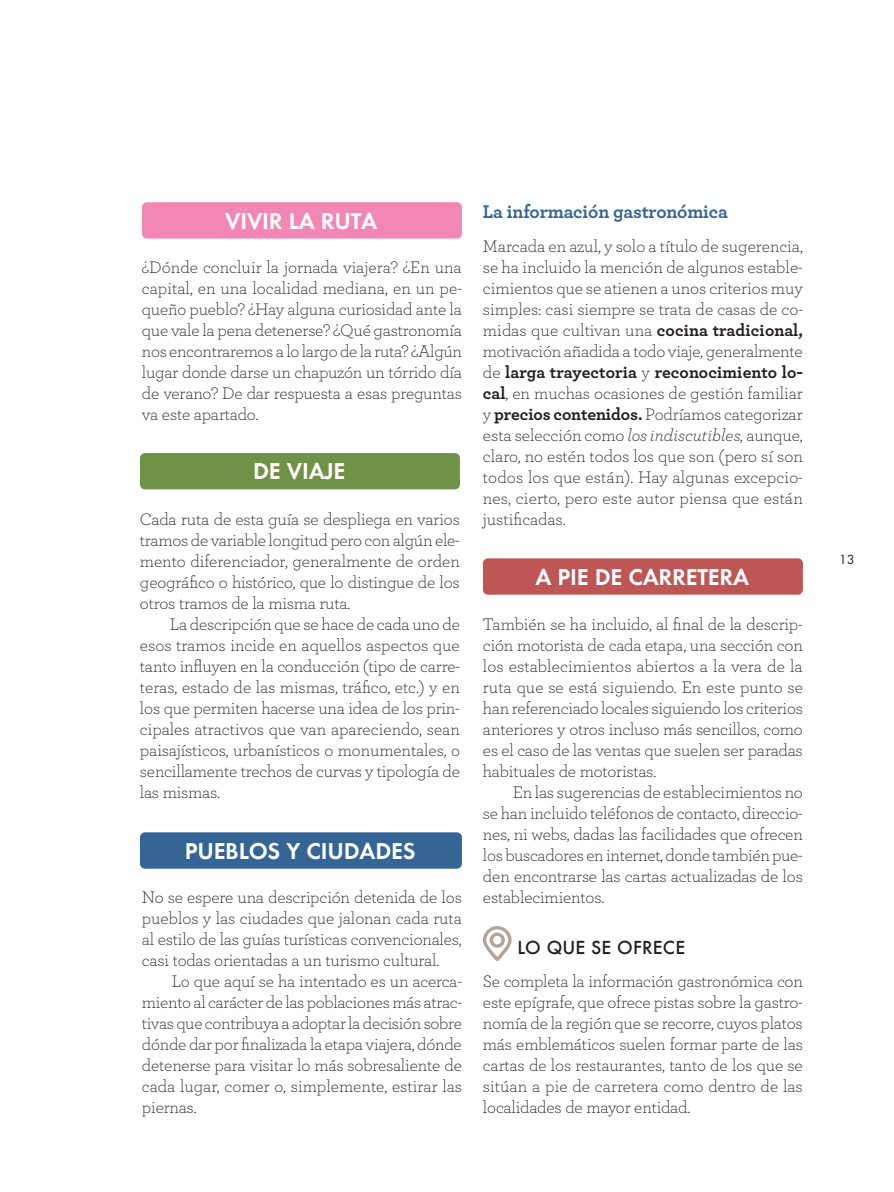
<style>
.page{position:relative;width:894px;height:1192px;background:#fff}
.page>*{position:absolute;margin:0;border:0;box-sizing:border-box;transform-origin:0 0}
.t1{font:21.18px "Futura ND Demibold";letter-spacing:-.01em;color:#fff}
.t2{font:700 19.25px "Archer";letter-spacing:-.01em;color:#346594}
.t3{font:300 17.5px/21px "Archer";letter-spacing:-.01em;color:#231f20;text-align:justify}
.t4{font:500 17.5px "Futura ND";letter-spacing:.01em;color:#231f20}
.t5{font:12.25px "Futura ND Book";color:#231f20}
.s1{font-weight:700}
.s2{font-style:italic}
</style>
<div class="page">
<div style="left:142px;top:202px;width:320px;height:37px;background:#f287b6;border-radius:5px"></div>
<div style="left:140px;top:453px;width:320px;height:36px;background:#709247;border-radius:5px"></div>
<div style="left:483px;top:558px;width:320px;height:37px;background:#bd5654;border-radius:5px"></div>
<div style="left:140px;top:832px;width:322px;height:36px;background:#346594;border-radius:5px"></div>
<svg style="left:483px;top:926px;width:29px;height:35px"></svg>
<p class="t1" style="left:225px;top:206px;width:153px">VIVIR LA RUTA</p>
<p class="t3" style="left:142px;top:256px;width:322px">¿Dónde concluir la jornada viajera? ¿En una capital, en una localidad mediana, en un pe&shy;queño pueblo? ¿Hay alguna curiosidad ante la que vale la pena detenerse? ¿Qué gastronomía nos encontraremos a lo largo de la ruta? ¿Algún lugar donde darse un chapuzón un tórrido día de verano? De dar respuesta a esas preguntas va este apartado.</p>
<p class="t1" style="left:253px;top:457px;width:94px">DE VIAJE</p>
<p class="t3" style="left:140px;top:508px;width:321px">Cada ruta de esta guía se despliega en varios tramos de variable longitud pero con algún ele&shy;mento diferenciador, generalmente de orden geográfico o histórico, que lo distingue de los otros tramos de la misma ruta.</p>
<p class="t3" style="left:140px;top:613px;width:322px;text-indent:30px">La descripción que se hace de cada uno de esos tramos incide en aquellos aspectos que tanto influyen en la conducción (tipo de carre&shy;teras, estado de las mismas, tráfico, etc.) y en los que permiten hacerse una idea de los prin&shy;cipales atractivos que van apareciendo, sean paisajísticos, urbanísticos o monumentales, o sencillamente trechos de curvas y tipología de las mismas.</p>
<p class="t1" style="left:185px;top:836px;width:232px">PUEBLOS Y CIUDADES</p>
<p class="t3" style="left:142px;top:886px;width:321px">No se espere una descripción detenida de los pueblos y las ciudades que jalonan cada ruta al estilo de las guías turísticas convencionales, casi todas orientadas a un turismo cultural.</p>
<p class="t3" style="left:142px;top:970px;width:322px;text-indent:30px">Lo que aquí se ha intentado es un acerca&shy;miento al carácter de las poblaciones más atrac&shy;tivas que contribuya a adoptar la decisión sobre dónde dar por finalizada la etapa viajera, dónde detenerse para visitar lo más sobresaliente de cada lugar, comer o, simplemente, estirar las piernas.</p>
<p class="t2" style="left:483px;top:196px;width:246px">La información gastronómica</p>
<p class="t3" style="left:483px;top:235px;width:322px">Marcada en azul, y solo a título de sugerencia, se ha incluido la mención de algunos estable&shy;cimientos que se atienen a unos criterios muy simples: casi siempre se trata de casas de co&shy;midas que cultivan una <span class="s1">cocina tradicional, </span>motivación añadida a todo viaje, generalmente de <span class="s1">larga trayectoria</span> y <span class="s1">reconocimiento lo&shy;cal</span>, en muchas ocasiones de gestión familiar y <span class="s1">precios contenidos.</span> Podríamos categorizar esta selección como <span class="s2">los indiscutibles,</span> aunque, claro, no estén todos los que son (pero sí son todos los que están). Hay algunas excepcio&shy;nes, cierto, pero este autor piensa que están justificadas.</p>
<p class="t1" style="left:535px;top:562px;width:215px">A PIE DE CARRETERA</p>
<p class="t3" style="left:483px;top:613px;width:321px">También se ha incluido, al final de la descrip&shy;ción motorista de cada etapa, una sección con los establecimientos abiertos a la vera de la ruta que se está siguiendo. En este punto se han referenciado locales siguiendo los criterios anteriores y otros incluso más sencillos, como es el caso de las ventas que suelen ser paradas habituales de motoristas.</p>
<p class="t3" style="left:483px;top:781px;width:321px;text-indent:30px">En las sugerencias de establecimientos no se han incluido teléfonos de contacto, direccio&shy;nes, ni webs, dadas las facilidades que ofrecen los buscadores en internet, donde también pue&shy;den encontrarse las cartas actualizadas de los establecimientos.</p>
<p class="t4" style="left:517px;top:936px;width:169px">LO QUE SE OFRECE</p>
<p class="t3" style="left:483px;top:970px;width:321px">Se completa la información gastronómica con este epígrafe, que ofrece pistas sobre la gastro&shy;nomía de la región que se recorre, cuyos platos más emblemáticos suelen formar parte de las cartas de los restaurantes, tanto de los que se sitúan a pie de carretera como dentro de las localidades de mayor entidad.</p>
<p class="t5" style="left:839px;top:552px;width:17px">13</p>
</div>
